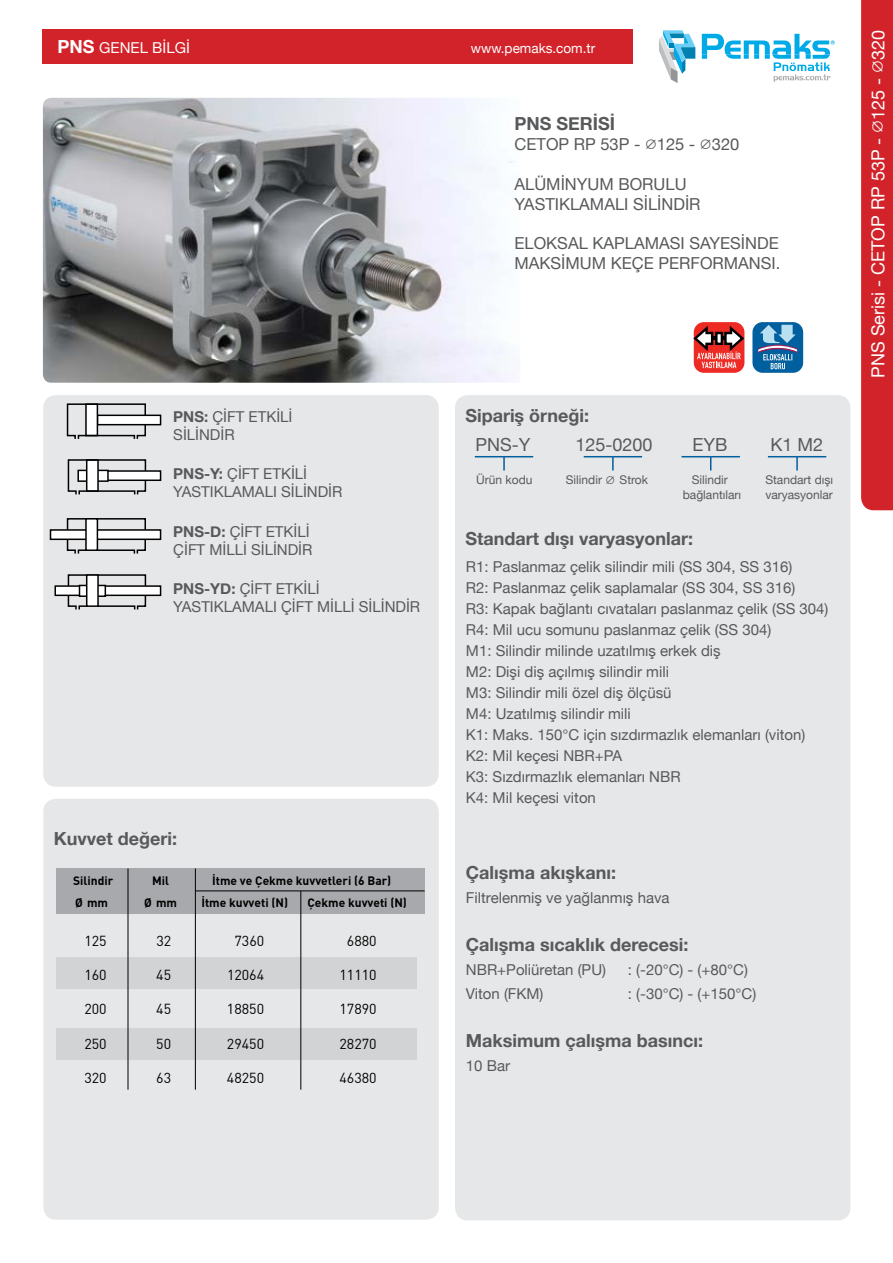
<style>
.page{position:relative;width:893px;height:1263px;background:#fff}
.page>*{position:absolute;margin:0;border:0;box-sizing:border-box;transform-origin:0 0}
.t1{font:700 18px "Helvetica Neue";color:#58595b}
.t2{font:18px "Helvetica Neue";color:#fff}
.t3{font:18px "Helvetica Neue";color:#58595b}
.t4{font:16.5px/19.8px "Helvetica Neue";color:#58595b}
.t5{font:15px/21px "Helvetica Neue";color:#58595b}
.t6{font:15px "Helvetica Neue";color:#fff}
.t7{font:14.25px "DINTR";color:#000}
.t8{font:13.5px "Helvetica Neue";color:#fff}
.t9{font:12px "DINTR Bold";color:#000}
.t10{font:12px "Helvetica Neue";color:#58595b}
.s1{font-weight:700;font-size:18px}
.s2{font-weight:700}
</style>
<div class="page">
<svg style="left:861px;top:0;width:32px;height:510px;background:#d2262d"></svg>
<div style="left:43px;top:30px;width:589px;height:34px;background:#d2232a"></div>
<svg style="left:659px;top:30px;width:36px;height:53px"></svg>
<svg style="left:702px;top:34px;width:133px;height:48px"></svg>
<img style="left:43px;top:98px;width:471px;height:285px">
<div style="left:43px;top:395px;width:396px;height:392px;background:#e6e7e8;border-radius:13px"></div>
<div style="left:455px;top:395px;width:395px;height:825px;background:#e6e7e8;border-radius:13px"></div>
<div style="left:97px;top:415px;width:64px;height:10px;background:#fff"></div>
<div style="left:97px;top:415px;width:64px;height:10px;border:2px solid #000"></div>
<svg style="left:66px;top:403px;width:81px;height:36px"></svg>
<div style="left:93px;top:471px;width:68px;height:9px;background:#fff"></div>
<div style="left:92px;top:470px;width:69px;height:11px;border:1px solid #000"></div>
<svg style="left:67px;top:459px;width:80px;height:36px"></svg>
<svg style="left:66px;top:518px;width:81px;height:36px"></svg>
<svg style="left:67px;top:574px;width:80px;height:36px"></svg>
<div style="left:55px;top:586px;width:106px;height:9px;background:#fff"></div>
<div style="left:55px;top:585px;width:106px;height:11px;border:1px solid #000"></div>
<div style="left:79px;top:585px;width:26px;height:11px;background:#fff"></div>
<div style="left:79px;top:585px;width:27px;height:12px;border:1px solid #000"></div>
<div style="left:87px;top:575px;width:11px;height:31px;background:#fff"></div>
<div style="left:86px;top:574px;width:13px;height:33px;border:1px solid #000"></div>
<div style="left:43px;top:799px;width:396px;height:421px;background:#e6e7e8;border-radius:13px"></div>
<hr style="left:475px;top:456px;width:58px;height:1px;background:#005f9e">
<svg style="left:503px;top:457px;width:2px;height:13px"></svg>
<hr style="left:584px;top:456px;width:58px;height:1px;background:#005f9e">
<svg style="left:612px;top:457px;width:2px;height:13px"></svg>
<hr style="left:681px;top:456px;width:59px;height:1px;background:#005f9e">
<svg style="left:710px;top:457px;width:1px;height:13px"></svg>
<hr style="left:768px;top:456px;width:58px;height:1px;background:#005f9e">
<svg style="left:796px;top:457px;width:2px;height:13px"></svg>
<div style="left:694px;top:322px;width:50px;height:51px;background:#ee2a24;border-radius:10px"></div>
<svg style="left:693px;top:323px;width:52px;height:45px"></svg>
<hr style="left:713px;top:336px;width:12px;height:4px;background:#000">
<svg style="left:715px;top:332px;width:8px;height:13px"></svg>
<div style="left:752px;top:322px;width:51px;height:51px;background:#005f9e;border-radius:10px"></div>
<svg style="left:758px;top:325px;width:39px;height:44px"></svg>
<div style="left:50px;top:530px;width:111px;height:9px;background:#fff"></div>
<div style="left:50px;top:529px;width:111px;height:11px;border:2px solid #000"></div>
<div style="left:86px;top:519px;width:11px;height:31px;background:#fff"></div>
<div style="left:85px;top:518px;width:13px;height:33px;border:2px solid #000"></div>
<div style="left:56px;top:868px;width:369px;height:46px;background:#a7a9ac"></div>
<div style="left:56px;top:957px;width:360px;height:31px;background:#d1d3d4"></div>
<div style="left:56px;top:1028px;width:360px;height:32px;background:#d1d3d4"></div>
<hr style="left:128px;top:868px;width:1px;height:222px;background:#000">
<hr style="left:195px;top:868px;width:1px;height:222px;background:#000">
<hr style="left:301px;top:891px;width:1px;height:199px;background:#000">
<hr style="left:195px;top:891px;width:230px;height:1px;background:#000">
<p class="t6" style="left:58px;top:37px;width:134px"><span class="s1">PNS</span> GENEL BİLGİ</p>
<p class="t5" style="left:173px;top:409px;width:121px;line-height:18px"><span class="s2">PNS:</span> ÇİFT ETKİLİ<br>SİLİNDİR</p>
<p class="t5" style="left:173px;top:465px;width:171px;line-height:18px"><span class="s2">PNS-Y:</span> ÇİFT ETKİLİ<br>YASTIKLAMALI SİLİNDİR</p>
<p class="t5" style="left:173px;top:523px;width:141px;line-height:18px"><span class="s2">PNS-D:</span> ÇİFT ETKİLİ<br>ÇİFT MİLLİ SİLİNDİR</p>
<p class="t5" style="left:173px;top:580px;width:248px;line-height:18px"><span class="s2">PNS-YD:</span> ÇİFT ETKİLİ<br>YASTIKLAMALI ÇİFT MİLLİ SİLİNDİR</p>
<p class="t1" style="left:54px;top:825px;width:125px">Kuvvet değeri:</p>
<p class="t9" style="left:73px;top:873px;width:41px">Silindir</p>
<p class="t9" style="left:152px;top:873px;width:18px">Mil</p>
<p class="t9" style="left:212px;top:873px;width:180px">İtme ve Çekme kuvvetleri (6 Bar)</p>
<p class="t9" style="left:75px;top:894px;width:34px">Ø mm</p>
<p class="t9" style="left:144px;top:894px;width:34px">Ø mm</p>
<p class="t9" style="left:201px;top:894px;width:88px">İtme kuvveti (N)</p>
<p class="t9" style="left:307px;top:894px;width:101px">Çekme kuvveti (N)</p>
<p class="t7" style="left:84px;top:932px;width:24px">125</p>
<p class="t7" style="left:156px;top:932px;width:16px">32</p>
<p class="t7" style="left:234px;top:932px;width:31px">7360</p>
<p class="t7" style="left:347px;top:932px;width:31px">6880</p>
<p class="t7" style="left:84px;top:966px;width:24px">160</p>
<p class="t7" style="left:156px;top:966px;width:16px">45</p>
<p class="t7" style="left:227px;top:966px;width:39px">12064</p>
<p class="t7" style="left:339px;top:966px;width:39px">11110</p>
<p class="t7" style="left:84px;top:1000px;width:24px">200</p>
<p class="t7" style="left:156px;top:1000px;width:16px">45</p>
<p class="t7" style="left:227px;top:1000px;width:39px">18850</p>
<p class="t7" style="left:339px;top:1000px;width:39px">17890</p>
<p class="t7" style="left:84px;top:1034px;width:24px">250</p>
<p class="t7" style="left:156px;top:1034px;width:16px">50</p>
<p class="t7" style="left:227px;top:1034px;width:39px">29450</p>
<p class="t7" style="left:339px;top:1034px;width:39px">28270</p>
<p class="t7" style="left:84px;top:1069px;width:24px">320</p>
<p class="t7" style="left:156px;top:1069px;width:16px">63</p>
<p class="t7" style="left:227px;top:1069px;width:39px">48250</p>
<p class="t7" style="left:339px;top:1069px;width:39px">46380</p>
<p class="t8" style="left:471px;top:39px;width:126px">www.pemaks.com.tr</p>
<p class="t1" style="left:514px;top:110px;width:102px">PNS SERİSİ</p>
<p class="t4" style="left:514px;top:135px;width:226px">CETOP RP 53P - ∅125 - ∅320</p>
<p class="t4" style="left:514px;top:175px;width:188px">ALÜMİNYUM BORULU<br>YASTIKLAMALI SİLİNDİR</p>
<p class="t4" style="left:514px;top:234px;width:267px">ELOKSAL KAPLAMASI SAYESİNDE<br>MAKSİMUM KEÇE PERFORMANSI.</p>
<p class="t1" style="left:465px;top:401px;width:125px">Sipariş örneği:</p>
<p class="t3" style="left:475px;top:431px;width:56px">PNS-Y</p>
<p class="t3" style="left:575px;top:431px;width:79px">125-0200</p>
<p class="t3" style="left:692px;top:431px;width:36px">EYB</p>
<p class="t3" style="left:770px;top:431px;width:54px">K1 M2</p>
<p class="t10" style="left:476px;top:471px;width:58px">Ürün kodu</p>
<p class="t10" style="left:566px;top:471px;width:84px">Silindir ∅ Strok</p>
<p class="t10" style="left:692px;top:471px;width:38px">Silindir</p>
<p class="t10" style="left:765px;top:471px;width:69px">Standart dışı</p>
<p class="t10" style="left:683px;top:486px;width:60px">bağlantıları</p>
<p class="t10" style="left:765px;top:486px;width:69px">varyasyonlar</p>
<p class="t1" style="left:465px;top:524px;width:229px">Standart dışı varyasyonlar:</p>
<p class="t5" style="left:466px;top:557px;width:364px">R1: Paslanmaz çelik silindir mili (SS 304, SS 316)<br>R2: Paslanmaz çelik saplamalar (SS 304, SS 316)<br>R3: Kapak bağlantı cıvataları paslanmaz çelik (SS 304)<br>R4: Mil ucu somunu paslanmaz çelik (SS 304)<br>M1: Silindir milinde uzatılmış erkek diş<br>M2: Dişi diş açılmış silindir mili<br>M3: Silindir mili özel diş ölçüsü<br>M4: Uzatılmış silindir mili<br>K1: Maks. 150°C için sızdırmazlık elemanları (viton)<br>K2: Mil keçesi NBR+PA<br>K3: Sızdırmazlık elemanları NBR<br>K4: Mil keçesi viton</p>
<p class="t1" style="left:466px;top:859px;width:152px">Çalışma akışkanı:</p>
<p class="t5" style="left:466px;top:888px;width:205px">Filtrelenmiş ve yağlanmış hava</p>
<p class="t1" style="left:466px;top:931px;width:224px">Çalışma sıcaklık derecesi:</p>
<p class="t5" style="left:466px;top:960px;width:142px">NBR+Poliüretan (PU)</p>
<p class="t5" style="left:628px;top:960px;width:121px">: (-20°C) - (+80°C)</p>
<p class="t5" style="left:466px;top:984px;width:79px">Viton (FKM)</p>
<p class="t5" style="left:628px;top:984px;width:130px">: (-30°C) - (+150°C)</p>
<p class="t1" style="left:466px;top:1027px;width:239px">Maksimum çalışma basıncı:</p>
<p class="t5" style="left:466px;top:1056px;width:46px">10 Bar</p>
<p class="t2" style="left:865px;top:378px;width:349px;rotate:-90deg">PNS Serisi - CETOP RP 53P - ∅125 - ∅320</p>
</div>
